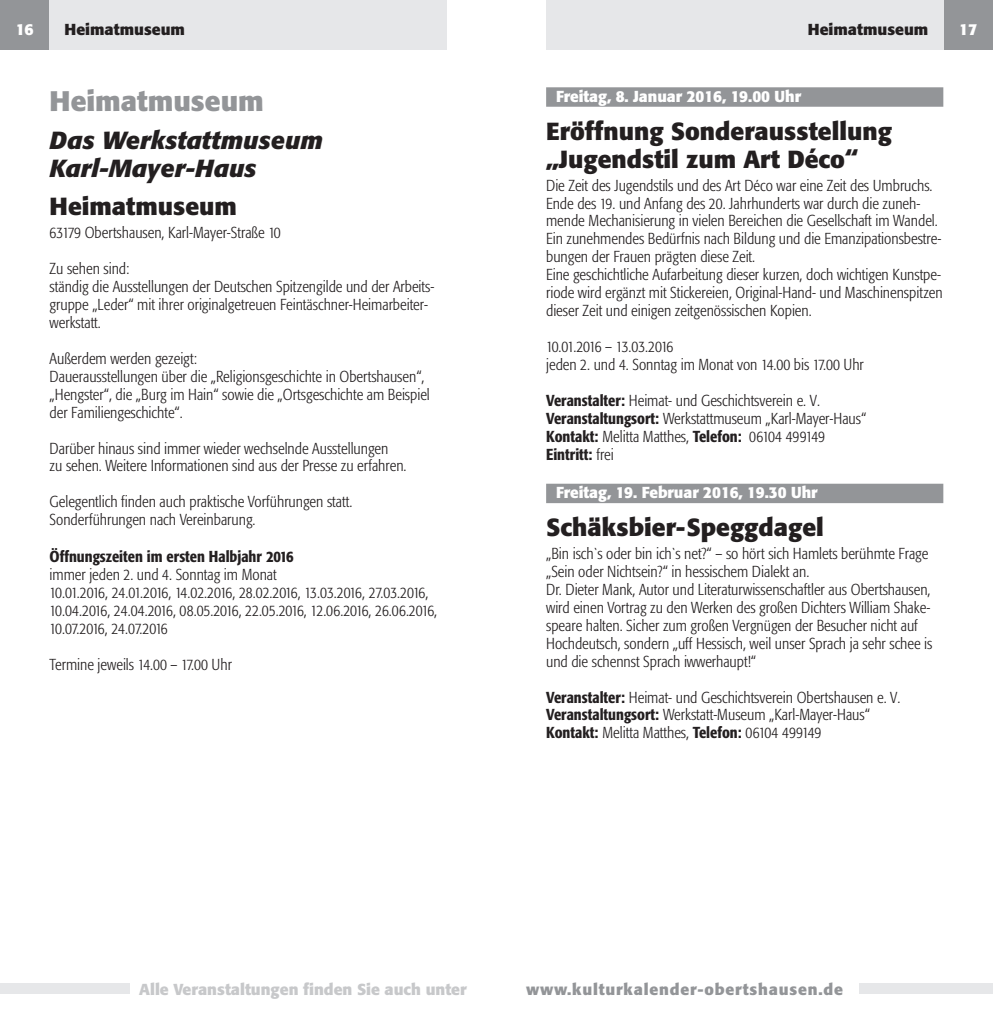
<style>
.page{position:relative;width:993px;height:1017px;background:#fff}
.page>*{position:absolute;margin:0;border:0;box-sizing:border-box;transform-origin:0 0}
.t1{font:700 28px "Formata";color:#939598}
.t2{font:700 24.5px/28px "Formata";color:#231f20}
.t3{font:italic 700 24.5px/28px "Formata";color:#231f20}
.t4{font:300 condensed 15.75px/18px "Formata";color:#231f20}
.t5{font:700 15.75px "Formata";color:#fff}
.t6{font:700 15.75px "Formata";color:#c7c8ca}
.t7{font:500 condensed 15.75px "Formata";color:#231f20}
.t8{font:700 15.75px "Formata";letter-spacing:.05em;color:#939598}
.t9{font:700 15.75px "Formata";color:#231f20}
.s1{font-weight:500}
</style>
<div class="page">
<div style="left:0;top:0;width:50px;height:50px;background:#939598"></div>
<div style="left:0;top:984px;width:130px;height:10px;background:#e6e7e9"></div>
<div style="left:546px;top:87px;width:397px;height:20px;background:#939598"></div>
<div style="left:546px;top:484px;width:397px;height:19px;background:#939598"></div>
<div style="left:943px;top:0;width:49px;height:50px;background:#939598"></div>
<div style="left:859px;top:984px;width:133px;height:10px;background:#e6e7e9"></div>
<div style="left:546px;top:0;width:397px;height:50px;background:#e6e7e9"></div>
<div style="left:50px;top:0;width:396px;height:50px;background:#e6e7e9"></div>
<p class="t5" style="left:16px;top:19px;width:20px">16</p>
<p class="t9" style="left:64px;top:19px;width:122px">Heimatmuseum</p>
<p class="t9" style="left:807px;top:19px;width:122px">Heimatmuseum</p>
<p class="t5" style="left:958px;top:19px;width:20px">17</p>
<h1 class="t1" style="left:50px;top:84px;width:216px">Heimatmuseum</h1>
<h2 class="t3" style="left:50px;top:127px;width:275px">Das Werkstattmuseum<br>Karl-Mayer-Haus</h2>
<h2 class="t2" style="left:50px;top:192px;width:189px">Heimatmuseum</h2>
<p class="t4" style="left:50px;top:224px;width:233px">63179 Obertshausen, Karl-Mayer-Straße 10</p>
<p class="t4" style="left:50px;top:260px;width:386px">Zu sehen sind:<br>ständig die Ausstellungen der Deutschen Spitzengilde und der Arbeits&shy;gruppe „Leder“ mit ihrer originalgetreuen Feintäschner-Heimarbeiter&shy;werkstatt.</p>
<p class="t4" style="left:50px;top:349px;width:381px">Außerdem werden gezeigt:<br>Dauerausstellungen über die „Religionsgeschichte in Obertshausen“, „Hengster“, die „Burg im Hain“ sowie die „Ortsgeschichte am Beispiel der Familiengeschichte“.</p>
<p class="t4" style="left:50px;top:439px;width:358px">Darüber hinaus sind immer wieder wechselnde Ausstellungen<br>zu sehen. Weitere Informationen sind aus der Presse zu erfahren.</p>
<p class="t4" style="left:50px;top:493px;width:304px">Gelegentlich finden auch praktische Vorführungen statt.<br>Sonderführungen nach Vereinbarung.</p>
<p class="t7" style="left:50px;top:547px;width:245px">Öffnungszeiten im ersten Halbjahr 2016</p>
<p class="t4" style="left:50px;top:566px;width:389px">immer jeden 2. und 4. Sonntag im Monat<br>10.01.2016, 24.01.2016, 14.02.2016, 28.02.2016, 13.03.2016, 27.03.2016, 10.04.2016, 24.04.2016, 08.05.2016, 22.05.2016, 12.06.2016, 26.06.2016, 10.07.2016, 24.07.2016</p>
<p class="t4" style="left:50px;top:656px;width:184px">Termine jeweils 14.00 – 17.00 Uhr</p>
<p class="t5" style="left:556px;top:86px;width:246px">Freitag, 8. Januar 2016, 19.00 Uhr</p>
<h2 class="t2" style="left:546px;top:117px;width:347px">Eröffnung Sonderausstellung „Jugendstil zum Art Déco“</h2>
<p class="t4" style="left:546px;top:176px;width:398px">Die Zeit des Jugendstils und des Art Déco war eine Zeit des Umbruchs.<br>Ende des 19. und Anfang des 20. Jahrhunderts war durch die zuneh&shy;mende Mechanisierung in vielen Bereichen die Gesellschaft im Wandel.<br>Ein zunehmendes Bedürfnis nach Bildung und die Emanzipationsbestre&shy;bungen der Frauen prägten diese Zeit.<br>Eine geschichtliche Aufarbeitung dieser kurzen, doch wichtigen Kunstpe&shy;riode wird ergänzt mit Stickereien, Original-Hand- und Maschinenspitzen dieser Zeit und einigen zeitgenössischen Kopien.</p>
<p class="t4" style="left:546px;top:338px;width:319px">10.01.2016 – 13.03.2016<br>jeden 2. und 4. Sonntag im Monat von 14.00 bis 17.00 Uhr</p>
<p class="t4" style="left:546px;top:392px;width:321px"><span class="s1">Veranstalter:</span> Heimat- und Geschichtsverein e. V.<br><span class="s1">Veranstaltungsort:</span> Werkstattmuseum „Karl-Mayer-Haus“ <span class="s1">Kontakt:</span> Melitta Matthes, <span class="s1">Telefon:</span> 06104 499149<br><span class="s1">Eintritt:</span> frei</p>
<p class="t5" style="left:556px;top:483px;width:263px">Freitag, 19. Februar 2016, 19.30 Uhr</p>
<h2 class="t2" style="left:546px;top:513px;width:279px">Schäksbier-Speggdagel</h2>
<p class="t4" style="left:546px;top:545px;width:388px">„Bin isch`s oder bin ich`s net?“ – so hört sich Hamlets berühmte Frage „Sein oder Nichtsein?“ in hessischem Dialekt an.<br>Dr. Dieter Mank, Autor und Literaturwissenschaftler aus Obertshausen, wird einen Vortrag zu den Werken des großen Dichters William Shake&shy;speare halten. Sicher zum großen Vergnügen der Besucher nicht auf Hochdeutsch, sondern „uff Hessisch, weil unser Sprach ja sehr schee is und die schennst Sprach iwwerhaupt!“</p>
<p class="t4" style="left:546px;top:688px;width:355px"><span class="s1">Veranstalter:</span> Heimat- und Geschichtsverein Obertshausen e. V.<br><span class="s1">Veranstaltungsort:</span> Werkstatt-Museum „Karl-Mayer-Haus“<br><span class="s1">Kontakt:</span> Melitta Matthes, <span class="s1">Telefon:</span> 06104 499149</p>
<p class="t6" style="left:139px;top:979px;width:329px">Alle Veranstaltungen finden Sie auch unter</p>
<p class="t8" style="left:526px;top:979px;width:318px">www.kulturkalender-obertshausen.de</p>
</div>
